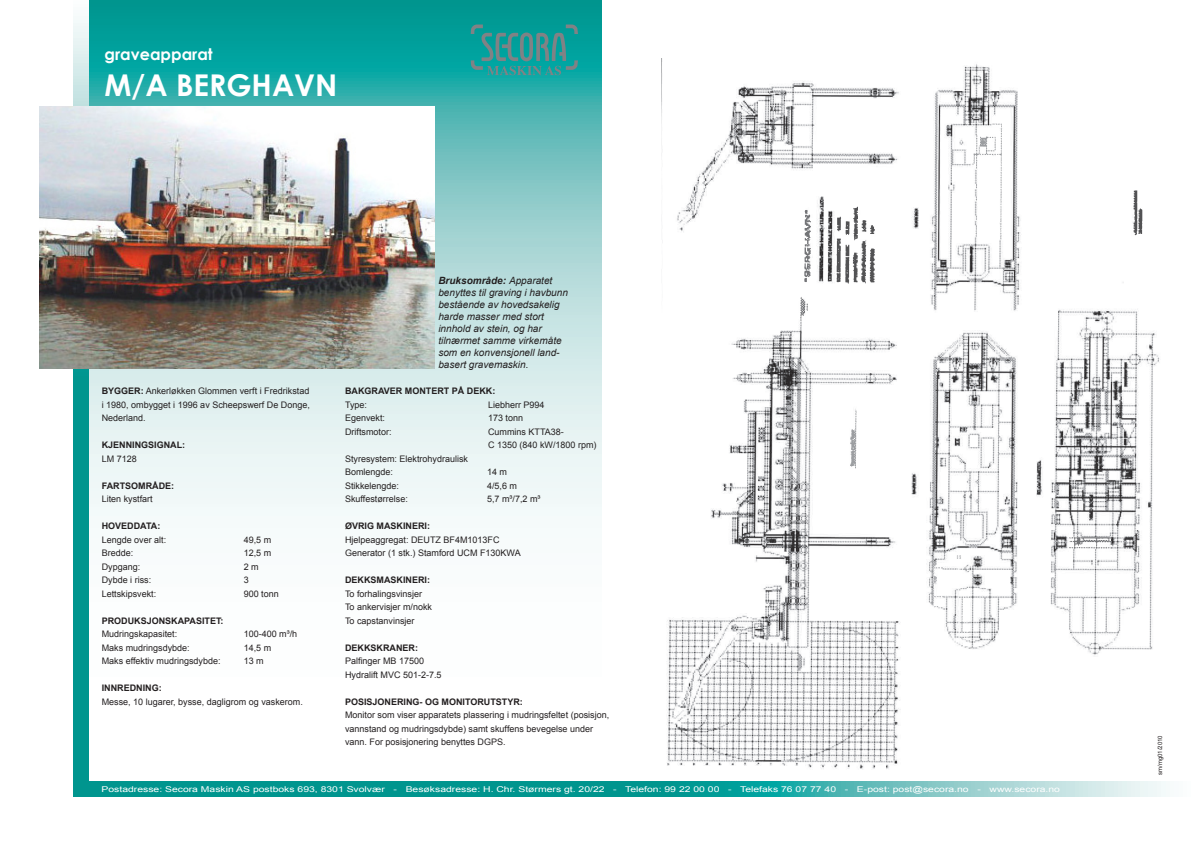
<style>
.page{position:relative;width:1191px;height:842px;background:#fff}
.page>*{position:absolute;margin:0;border:0;box-sizing:border-box;transform-origin:0 0}
.t1{font:700 30px "Century Gothic";color:#fff}
.t2{font:700 16px "Century Gothic";color:#fff}
.t3{font:italic 10px/12px "Arial";color:#231f20}
.t4{font:9px/13.5px "Arial";color:#231f20;text-align:justify}
.t5{font:700 9px "Arial";color:#231f20}
.t6{font:8px "Arial";color:#fff;scale:1.3 1}
.t7{font:6px "Arial";color:#231f20}
.s1{font-weight:700}
</style>
<div class="page">
<svg style="left:89px;top:0;width:512px;height:516px;background:#94d3d1"></svg>
<svg style="left:89px;top:781px;width:1077px;height:16px;background:#35aba6"></svg>
<svg style="left:73px;top:20px;width:16px;height:777px;background:#24a39e"></svg>
<img style="left:40px;top:107px;width:395px;height:262px">
<img style="left:661px;top:59px;width:499px;height:710px">
<img style="left:800px;top:211px;width:311px;height:338px">
<img style="left:850px;top:124px;width:151px;height:525px">
<img style="left:836px;top:191px;width:306px;height:92px">
<svg style="left:471px;top:25px;width:107px;height:50px;background:#269795"></svg>
<p class="t2" style="left:105px;top:44px;width:110px">graveapparat</p>
<p class="t1" style="left:105px;top:66px;width:234px">M/A BERGHAVN</p>
<p class="t3" style="left:438px;top:274px;width:131px"><span class="s1">Bruksområde:</span> Apparatet benyttes til graving i havbunn bestående av hovedsakelig harde masser med stort innhold av stein, og har tilnærmet samme virkemåte som en konvensjonell land-</p>
<p class="t3" style="left:438px;top:358px;width:92px">basert gravemaskin.</p>
<p class="t5" style="left:345px;top:385px;width:152px">BAKGRAVER MONTERT PÅ DEKK:</p>
<p class="t4" style="left:345px;top:398px;width:24px">Type:</p>
<p class="t4" style="left:488px;top:398px;width:58px">Liebherr P994</p>
<p class="t4" style="left:345px;top:412px;width:42px">Egenvekt:</p>
<p class="t4" style="left:488px;top:412px;width:37px">173 tonn</p>
<p class="t4" style="left:345px;top:425px;width:48px">Driftsmotor:</p>
<p class="t4" style="left:488px;top:425px;width:77px">Cummins KTTA38-</p>
<p class="t4" style="left:488px;top:439px;width:110px">C 1350 (840 kW/1800 rpm)</p>
<p class="t4" style="left:345px;top:452px;width:125px">Styresystem: Elektrohydraulisk</p>
<p class="t4" style="left:345px;top:466px;width:50px">Bomlengde:</p>
<p class="t4" style="left:487px;top:466px;width:22px">14 m</p>
<p class="t4" style="left:345px;top:479px;width:56px">Stikkelengde:</p>
<p class="t4" style="left:487px;top:479px;width:32px">4/5,6 m</p>
<p class="t4" style="left:345px;top:493px;width:64px">Skuffestørrelse:</p>
<p class="t4" style="left:487px;top:493px;width:55px">5,7 m³/7,2 m³</p>
<p class="t5" style="left:345px;top:520px;width:87px">ØVRIG MASKINERI:</p>
<p class="t4" style="left:345px;top:533px;width:156px">Hjelpeaggregat: DEUTZ BF4M1013FC</p>
<p class="t4" style="left:345px;top:547px;width:177px">Generator (1 stk.) Stamford UCM F130KWA</p>
<p class="t5" style="left:345px;top:574px;width:86px">DEKKSMASKINERI:</p>
<p class="t4" style="left:345px;top:587px;width:79px">To forhalingsvinsjer</p>
<p class="t4" style="left:345px;top:601px;width:89px">To ankervisjer m/nokk</p>
<p class="t4" style="left:345px;top:614px;width:71px">To capstanvinsjer</p>
<p class="t5" style="left:345px;top:642px;width:74px">DEKKSKRANER:</p>
<p class="t4" style="left:345px;top:655px;width:81px">Palfinger MB 17500</p>
<p class="t4" style="left:345px;top:668px;width:98px">Hydralift MVC 501-2-7.5</p>
<p class="t5" style="left:345px;top:696px;width:179px">POSISJONERING- OG MONITORUTSTYR:</p>
<p class="t4" style="left:345px;top:709px;width:266px;text-align:left">Monitor som viser apparatets plassering i mudringsfeltet (posisjon, vannstand og mudringsdybde) samt skuffens bevegelse under vann. For posisjonering benyttes DGPS.</p>
<p class="t6" style="left:101px;top:784px;width:739px">Postadresse: Secora Maskin AS postboks 693, 8301 Svolvær - Besøksadresse: H. Chr. Størmers gt. 20/22 - Telefon: 99 22 00 00 - Telefaks 76 07 77 40 - E-post: post@secora.no - www.secora.no</p>
<p class="t4" style="left:102px;top:385px;width:210px"><span class="s1">BYGGER:</span> Ankerløkken Glommen verft i Fredrikstad i 1980, ombygget i 1996 av Scheepswerf De Donge, Nederland.</p>
<p class="t5" style="left:102px;top:439px;width:85px">KJENNINGSIGNAL:</p>
<p class="t4" style="left:102px;top:452px;width:37px">LM 7128</p>
<p class="t5" style="left:102px;top:480px;width:74px">FARTSOMRÅDE:</p>
<p class="t4" style="left:102px;top:493px;width:53px">Liten kystfart</p>
<p class="t5" style="left:102px;top:520px;width:60px">HOVEDDATA:</p>
<p class="t4" style="left:102px;top:533px;width:66px">Lengde over alt:</p>
<p class="t4" style="left:244px;top:533px;width:29px">49,5 m</p>
<p class="t4" style="left:102px;top:547px;width:33px">Bredde:</p>
<p class="t4" style="left:244px;top:547px;width:29px">12,5 m</p>
<p class="t4" style="left:102px;top:560px;width:40px">Dypgang:</p>
<p class="t4" style="left:244px;top:560px;width:17px">2 m</p>
<p class="t4" style="left:102px;top:574px;width:51px">Dybde i riss:</p>
<p class="t4" style="left:244px;top:574px;width:7px">3</p>
<p class="t4" style="left:102px;top:587px;width:56px">Lettskipsvekt:</p>
<p class="t4" style="left:244px;top:587px;width:37px">900 tonn</p>
<p class="t5" style="left:102px;top:615px;width:123px">PRODUKSJONSKAPASITET:</p>
<p class="t4" style="left:102px;top:628px;width:77px">Mudringskapasitet:</p>
<p class="t4" style="left:244px;top:628px;width:55px">100-400 m³/h</p>
<p class="t4" style="left:102px;top:641px;width:90px">Maks mudringsdybde:</p>
<p class="t4" style="left:244px;top:641px;width:29px">14,5 m</p>
<p class="t4" style="left:102px;top:655px;width:120px">Maks effektiv mudringsdybde:</p>
<p class="t4" style="left:244px;top:655px;width:22px">13 m</p>
<p class="t5" style="left:102px;top:682px;width:61px">INNREDNING:</p>
<p class="t4" style="left:102px;top:695px;width:203px">Messe, 10 lugarer, bysse, dagligrom og vaskerom.</p>
<p class="t7" style="left:1156px;top:775px;width:41px;rotate:-90deg">sm/mg01/2010</p>
</div>
